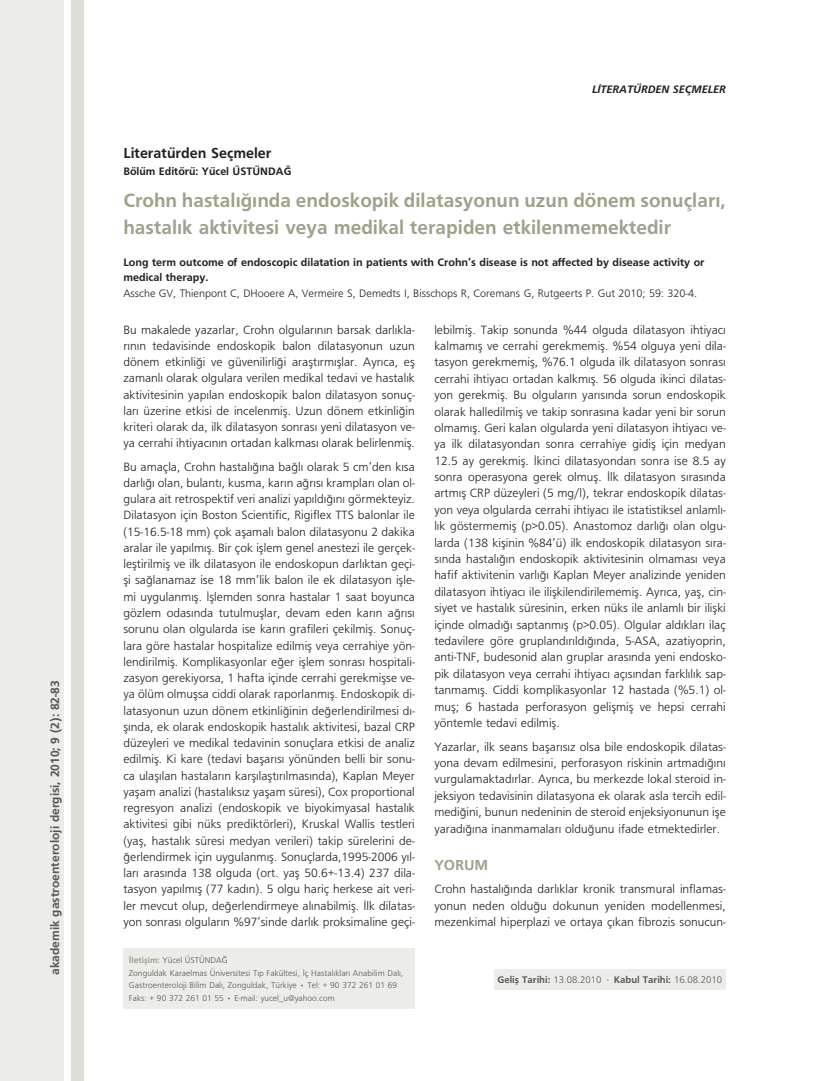
<style>
.page{position:relative;width:815px;height:1081px;background:#fff}
.page>*{position:absolute;margin:0;border:0;box-sizing:border-box;transform-origin:0 0}
.t1{font:20px/27.1px "Frugal Sans Prestij";color:#a1a089}
.t2{font:15px "Frugal Sans Prestij";color:#231f20}
.t3{font:15px "Frugal Sans Prestij";color:#a1a089}
.t4{font:12.5px/16.2px "Frugal Sans";color:#231f20;text-align:justify}
.t5{font:12.5px "Frugal Sans Prestij";color:#57585a}
.t6{font:11.25px/15.2px "Frugal Sans Prestij";color:#231f20}
.t7{font:11.25px "Frugal Sans";color:#231f20}
.t8{font:italic 700 11.25px "Frugal Sans";color:#231f20}
.t9{font:10px "Frugal Sans Prestij";color:#57585a}
.t10{font:8.75px/12.5px "Frugal Sans";color:#57585a}
.s1{font-family:"Frugal Sans Prestij";color:#a1a089}
.s2{font-family:"Frugal Sans"}
.s3{font-family:"Frugal Sans";color:#b1af9c}
</style>
<div class="page">
<div style="left:0;top:0;width:64px;height:1081px;background:#ecece8"></div>
<div style="left:71px;top:0;width:13px;height:1081px;background:#dedfd4"></div>
<div style="left:494px;top:968px;width:232px;height:21px;background:#ecece8"></div>
<div style="left:123px;top:948px;width:292px;height:61px;background:#ecece8"></div>
<p class="t5" style="left:50px;top:975px;width:296px;rotate:-90deg">akademik gastroenteroloji dergisi, 2010; 9 (2): 82-83</p>
<p class="t8" style="left:592px;top:85px;width:135px">L‹TERATÜRDEN SEÇMELER</p>
<p class="t2" style="left:123px;top:147px;width:150px">Literatürden Seçmeler</p>
<p class="t6" style="left:123px;top:164px;width:170px">Bölüm Editörü: Yücel ÜSTÜNDA⁄</p>
<h1 class="t1" style="left:123px;top:189px;width:604px">Crohn hastal›¤›nda endoskopik dilatasyonun uzun dönem sonuçlar›, hastal›k aktivitesi veya medikal terapiden etkilenmemektedir</h1>
<p class="t6" style="left:123px;top:256px;width:583px">Long term outcome of endoscopic dilatation in patients with Crohn’s disease is not affected by disease activity or medical therapy.</p>
<p class="t7" style="left:123px;top:289px;width:575px">Assche GV, Thienpont C, DHooere A, Vermeire S, Demedts I, Bisschops R, Coremans G, Rutgeerts P. Gut 2010; 59: 320-4.</p>
<p class="t4" style="left:123px;top:322px;width:293px">Bu makalede yazarlar, Crohn olgular›n›n barsak darl›kla&shy;r›n›n tedavisinde endoskopik balon dilatasyonun uzun dönem etkinli¤i ve güvenilirli¤i araflt›rm›fllar. Ayr›ca, efl zamanl› olarak olgulara verilen medikal tedavi ve hastal›k aktivitesinin yap›lan endoskopik balon dilatasyon sonuç&shy;lar› üzerine etkisi de incelenmifl. Uzun dönem etkinli¤in kriteri olarak da, ilk dilatasyon sonras› yeni dilatasyon ve&shy;ya cerrahi ihtiyac›n›n ortadan kalkmas› olarak belirlenmifl.</p>
<p class="t4" style="left:123px;top:459px;width:293px">Bu amaçla, Crohn hastal›¤›na ba¤l› olarak 5 cm’den k›sa darl›¤› olan, bulant›, kusma, kar›n a¤r›s› kramplar› olan ol&shy;gulara ait retrospektif veri analizi yap›ld›¤›n› görmekteyiz.<br>Dilatasyon için Boston Scientific, Rigiflex TTS balonlar ile (15-16.5-18 mm) çok aflamal› balon dilatasyonu 2 dakika aralar ile yap›lm›fl. Bir çok ifllem genel anestezi ile gerçek&shy;lefltirilmifl ve ilk dilatasyon ile endoskopun darl›ktan geçi&shy;fli sa¤lanamaz ise 18 mm’lik balon ile ek dilatasyon iflle&shy;mi uygulanm›fl. ‹fllemden sonra hastalar 1 saat boyunca gözlem odas›nda tutulmufllar, devam eden kar›n a¤r›s› sorunu olan olgularda ise kar›n grafileri çekilmifl. Sonuç&shy;lara göre hastalar hospitalize edilmifl veya cerrahiye yön&shy;lendirilmifl. Komplikasyonlar e¤er ifllem sonras› hospitali&shy;zasyon gerekiyorsa, 1 hafta içinde cerrahi gerekmiflse ve&shy;ya ölüm olmuflsa ciddi olarak raporlanm›fl. Endoskopik di&shy;latasyonun uzun dönem etkinli¤inin de¤erlendirilmesi d›- fl›nda, ek olarak endoskopik hastal›k aktivitesi, bazal CRP düzeyleri ve medikal tedavinin sonuçlara etkisi de analiz edilmifl. Ki kare (tedavi baflar›s› yönünden belli bir sonu&shy;ca ulafl›lan hastalar›n karfl›laflt›r›lmas›nda), Kaplan Meyer yaflam analizi (hastal›ks›z yaflam süresi), Cox proportional regresyon analizi (endoskopik ve biyokimyasal hastal›k aktivitesi gibi nüks prediktörleri), Kruskal Wallis testleri (yafl, hastal›k süresi medyan verileri) takip sürelerini de-¤erlendirmek için uygulanm›fl. Sonuçlarda,1995-2006 y›l&shy;lar› aras›nda 138 olguda (ort. yafl 50.6+-13.4) 237 dila&shy;tasyon yap›lm›fl (77 kad›n). 5 olgu hariç herkese ait veri&shy;ler mevcut olup, de¤erlendirmeye al›nabilmifl. ‹lk dilatas&shy;yon sonras› olgular›n %97’sinde darl›k proksimaline geçi-</p>
<p class="t4" style="left:434px;top:322px;width:293px">lebilmifl. Takip sonunda %44 olguda dilatasyon ihtiyac› kalmam›fl ve cerrahi gerekmemifl. %54 olguya yeni dila&shy;tasyon gerekmemifl, %76.1 olguda ilk dilatasyon sonras› cerrahi ihtiyac› ortadan kalkm›fl. 56 olguda ikinci dilatas&shy;yon gerekmifl. Bu olgular›n yar›s›nda sorun endoskopik olarak halledilmifl ve takip sonras›na kadar yeni bir sorun olmam›fl. Geri kalan olgularda yeni dilatasyon ihtiyac› ve&shy;ya ilk dilatasyondan sonra cerrahiye gidifl için medyan 12.5 ay gerekmifl. ‹kinci dilatasyondan sonra ise 8.5 ay sonra operasyona gerek olmufl. ‹lk dilatasyon s›ras›nda artm›fl CRP düzeyleri (5 mg/l), tekrar endoskopik dilatas&shy;yon veya olgularda cerrahi ihtiyac› ile istatistiksel anlaml›- l›k göstermemifl (p&gt;0.05). Anastomoz darl›¤› olan olgu&shy;larda (138 kiflinin %84’ü) ilk endoskopik dilatasyon s›ra&shy;s›nda hastal›¤›n endoskopik aktivitesinin olmamas› veya hafif aktivitenin varl›¤› Kaplan Meyer analizinde yeniden dilatasyon ihtiyac› ile iliflkilendirilememifl. Ayr›ca, yafl, cin&shy;siyet ve hastal›k süresinin, erken nüks ile anlaml› bir iliflki içinde olmad›¤› saptanm›fl (p&gt;0.05). Olgular ald›klar› ilaç tedavilere göre grupland›r›ld›¤›nda, 5-ASA, azatiyoprin, anti-TNF, budesonid alan gruplar aras›nda yeni endosko&shy;pik dilatasyon veya cerrahi ihtiyac› aç›s›ndan farkl›l›k sap&shy;tanmam›fl. Ciddi komplikasyonlar 12 hastada (%5.1) ol&shy;mufl; 6 hastada perforasyon geliflmifl ve hepsi cerrahi yöntemle tedavi edilmifl.</p>
<p class="t4" style="left:434px;top:739px;width:293px">Yazarlar, ilk seans baflar›s›z olsa bile endoskopik dilatas&shy;yona devam edilmesini, perforasyon riskinin artmad›¤›n› vurgulamaktad›rlar. Ayr›ca, bu merkezde lokal steroid in&shy;jeksiyon tedavisinin dilatasyona ek olarak asla tercih edil&shy;medi¤ini, bunun nedeninin de steroid enjeksiyonunun ifle yarad›¤›na inanmamalar› oldu¤unu ifade etmektedirler.</p>
<p class="t3" style="left:434px;top:859px;width:56px">YORUM</p>
<p class="t4" style="left:434px;top:881px;width:293px">Crohn hastal›¤›nda darl›klar kronik transmural inflamas&shy;yonun neden oldu¤u dokunun yeniden modellenmesi, mezenkimal hiperplazi ve ortaya ç›kan fibrozis sonucun-</p>
<p class="t10" style="left:129px;top:955px;width:276px"><span class="s1">‹letiflim:</span> Yücel ÜSTÜNDA⁄<br>Zonguldak Karaelmas Üniversitesi T›p Fakültesi, ‹ç Hastal›klar› Anabilim Dal›, Gastroenteroloji Bilim Dal›, Zonguldak, Türkiye • Tel: + 90 372 261 01 69<br>Faks: + 90 372 261 01 55 • E-mail: yucel_u@yahoo.com</p>
<p class="t9" style="left:497px;top:975px;width:226px">Gelifl Tarihi: <span class="s2">13.08.2010</span> <span class="s3">•</span> Kabul Tarihi: <span class="s2">16.08.2010</span></p>
</div>
